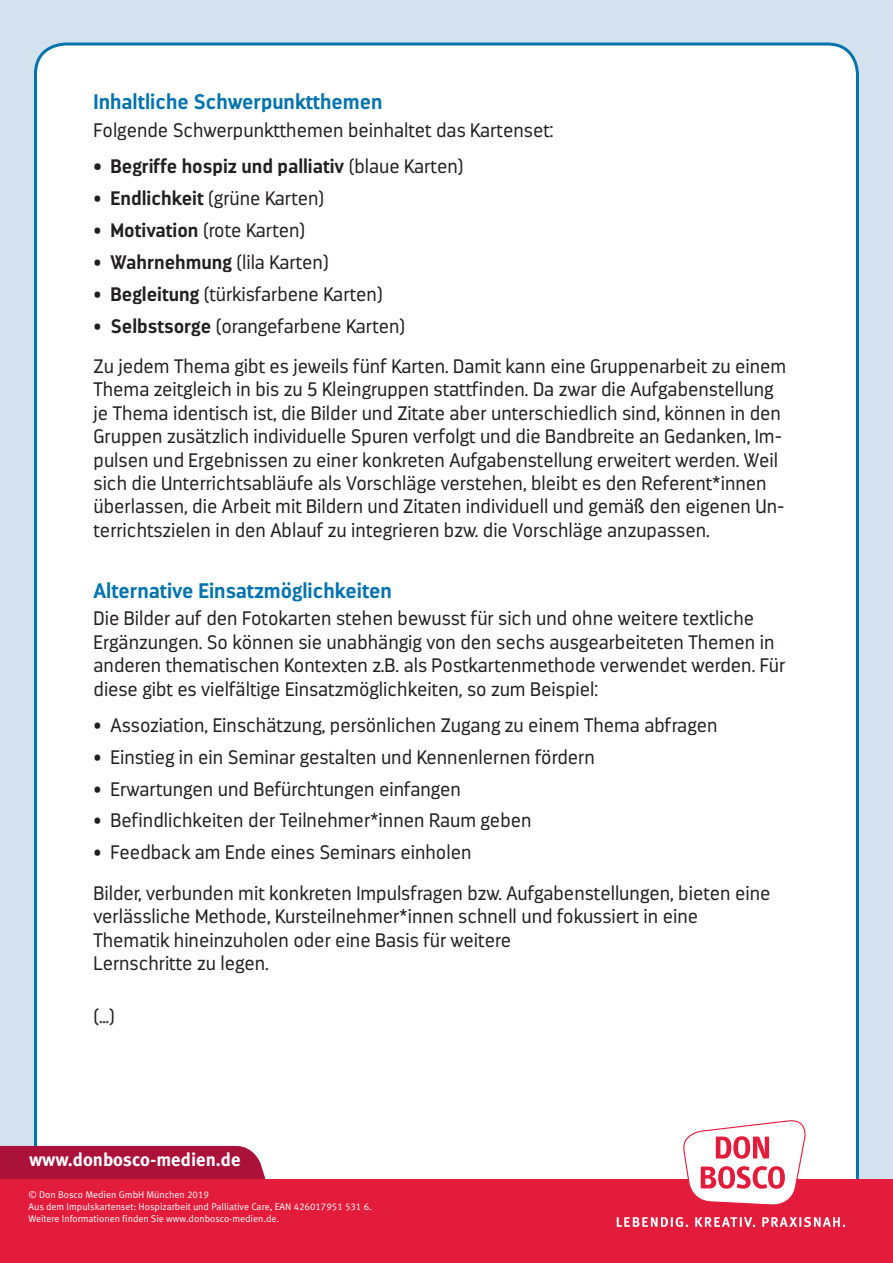
<style>
.page{position:relative;width:893px;height:1263px;background:#d4e1ef}
.page>*{position:absolute;margin:0;border:0;box-sizing:border-box;transform-origin:0 0}
.t1{font:700 21px "Darwin";color:#0073ae}
.t2{font:300 19.5px/23.4px "Darwin";color:#231f20}
.t3{font:700 19.5px "Darwin";color:#231f20}
.t4{font:700 18.75px "Meta Plus";color:#fff}
.t5{font:9.75px/11.7px "Meta Normal LF";color:#fff}
.s1{font-weight:300}
.s2{font-weight:700}
</style>
<div class="page">
<div style="left:36px;top:44px;width:821px;height:1179px;background:#fff;border-radius:30px"></div>
<div style="left:0;top:1146px;width:266px;height:33px;background:#ab123a"></div>
<div style="left:0;top:1179px;width:893px;height:84px;background:#e41c3b"></div>
<svg style="left:683px;top:1120px;width:123px;height:85px"></svg>
<svg style="left:617px;top:1217px;width:228px;height:10px"></svg>
<p class="t1" style="left:94px;top:89px;width:290px">Inhaltliche Schwerpunktthemen</p>
<p class="t2" style="left:94px;top:119px;width:461px">Folgende Schwerpunktthemen beinhaltet das Kartenset:</p>
<p class="t3" style="left:94px;top:154px;width:371px">• Begriffe hospiz und palliativ <span class="s1">(blaue Karten)</span></p>
<p class="t2" style="left:94px;top:187px;width:232px">• <span class="s2">Endlichkeit</span> (grüne Karten)</p>
<p class="t2" style="left:94px;top:219px;width:213px">• <span class="s2">Motivation</span> (rote Karten)</p>
<p class="t2" style="left:94px;top:250px;width:237px">• <span class="s2">Wahrnehmung</span> (lila Karten)</p>
<p class="t2" style="left:94px;top:282px;width:291px">• <span class="s2">Begleitung</span> (türkisfarbene Karten)</p>
<p class="t2" style="left:94px;top:306px;width:694px;line-height:40.3px">• <span class="s2">Selbstsorge</span> (orangefarbene Karten)<br>Zu jedem Thema gibt es jeweils fünf Karten. Damit kann eine Gruppenarbeit zu einem</p>
<p class="t2" style="left:94px;top:378px;width:692px">Thema zeitgleich in bis zu 5 Kleingruppen stattfinden. Da zwar die Aufgabenstellung je Thema identisch ist, die Bilder und Zitate aber unterschiedlich sind, können in den Gruppen zusätzlich individuelle Spuren verfolgt und die Bandbreite an Gedanken, Im&shy;pulsen und Ergebnissen zu einer konkreten Aufgabenstellung erweitert werden. Weil sich die Unterrichtsabläufe als Vorschläge verstehen, bleibt es den Referent*innen überlassen, die Arbeit mit Bildern und Zitaten individuell und gemäß den eigenen Un&shy;terrichtszielen in den Ablauf zu integrieren bzw. die Vorschläge anzupassen.</p>
<p class="t1" style="left:94px;top:577px;width:300px">Alternative Einsatzmöglichkeiten</p>
<p class="t2" style="left:94px;top:607px;width:693px">Die Bilder auf den Fotokarten stehen bewusst für sich und ohne weitere textliche Ergänzungen. So können sie unabhängig von den sechs ausgearbeiteten Themen in anderen thematischen Kontexten z.B. als Postkartenmethode verwendet werden. Für diese gibt es vielfältige Einsatzmöglichkeiten, so zum Beispiel:</p>
<p class="t2" style="left:94px;top:713px;width:625px">• Assoziation, Einschätzung, persönlichen Zugang zu einem Thema abfragen</p>
<p class="t2" style="left:94px;top:745px;width:503px">• Einstieg in ein Seminar gestalten und Kennenlernen fördern</p>
<p class="t2" style="left:94px;top:777px;width:369px">• Erwartungen und Befürchtungen einfangen</p>
<p class="t2" style="left:94px;top:809px;width:440px">• Befindlichkeiten der Teilnehmer*innen Raum geben</p>
<p class="t2" style="left:94px;top:832px;width:679px;line-height:40.3px">• Feedback am Ende eines Seminars einholen<br>Bilder, verbunden mit konkreten Impulsfragen bzw. Aufgabenstellungen, bieten eine</p>
<p class="t2" style="left:94px;top:905px;width:606px">verlässliche Methode, Kursteilnehmer*innen schnell und fokussiert in eine<br>Thematik hineinzuholen oder eine Basis für weitere<br>Lernschritte zu legen.</p>
<p class="t2" style="left:94px;top:1005px;width:23px">(…)</p>
<p class="t4" style="left:29px;top:1148px;width:213px">www.donbosco-medien.de</p>
<p class="t5" style="left:28px;top:1189px;width:345px">© Don Bosco Medien GmbH München 2019<br>Aus dem Impulskartenset: Hospizarbeit und Palliative Care, EAN 426017951 531 6.<br>Weitere Informationen finden Sie www.donbosco-medien.de.</p>
</div>
